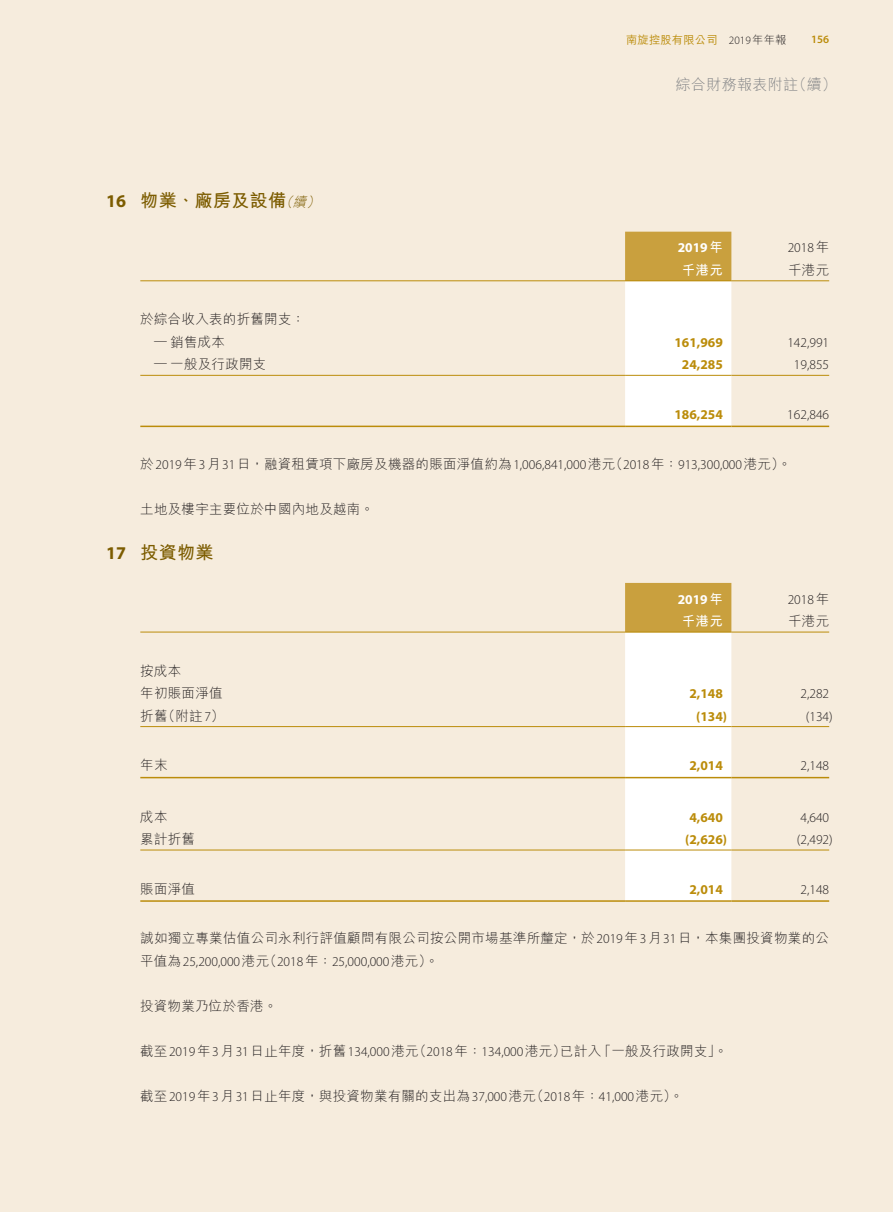
<style>
.page{position:relative;width:893px;height:1212px;background:#f6ecdd}
.page>*{position:absolute;margin:0;border:0;box-sizing:border-box;transform-origin:0 0}
.t1{font:18px "M Hei HK Bold E Ten B5 H";letter-spacing:.02em;color:#7c5c00}
.t2{font:700 18px "Myriad Pro";color:#7c5c00}
.t3{font:15px "M Hei HK Light E Ten B5 H";letter-spacing:.02em;color:#808285}
.t4{font:13.5px "M Hei HK Light E Ten B5 H";letter-spacing:.02em;color:#231f20}
.t5{font:300 13.5px "Myriad Pro";color:#231f20}
.t6{font:700 13.5px "Myriad Pro";color:#bb8c0a}
.t7{font:700 13.5px "Myriad Pro";color:#fff}
.t8{font:13.5px "M Hei HK Bold E Ten B5 H";letter-spacing:.02em;color:#fff}
.t9{font:italic 13.5px "M Hei HK Light E Ten B5 H";color:#7c5c00}
.t10{font:11.25px "M Hei HK Medium E Ten B5 H";letter-spacing:.02em;color:#bb8c0a}
.t11{font:300 11.25px "Myriad Pro";color:#231f20}
.t12{font:600 11.25px "Myriad Pro";color:#bb8c0a}
.s1{font-family:"M Hei HK Light E Ten B5 H";font-weight:400}
.s2{font-family:"M Hei HK Bold E Ten B5 H";font-weight:400}
.s3{font-family:"Myriad Pro";font-weight:300}
</style>
<div class="page">
<svg style="left:625px;top:232px;width:106px;height:194px;background:#f1e6cd"></svg>
<hr style="left:140px;top:280px;width:485px;height:1px;background:#bb8c0a">
<hr style="left:625px;top:280px;width:106px;height:1px;background:#bb8c0a">
<hr style="left:731px;top:280px;width:98px;height:1px;background:#bb8c0a">
<hr style="left:140px;top:375px;width:485px;height:1px;background:#bb8c0a">
<hr style="left:625px;top:375px;width:106px;height:1px;background:#bb8c0a">
<hr style="left:731px;top:375px;width:98px;height:1px;background:#bb8c0a">
<hr style="left:140px;top:426px;width:485px;height:1px;background:#bb8c0a">
<hr style="left:625px;top:426px;width:106px;height:1px;background:#bb8c0a">
<hr style="left:731px;top:426px;width:98px;height:1px;background:#bb8c0a">
<svg style="left:625px;top:583px;width:106px;height:317px;background:#f6efdf"></svg>
<hr style="left:140px;top:632px;width:485px;height:1px;background:#bb8c0a">
<hr style="left:625px;top:632px;width:106px;height:1px;background:#bb8c0a">
<hr style="left:731px;top:632px;width:98px;height:1px;background:#bb8c0a">
<hr style="left:140px;top:726px;width:485px;height:1px;background:#bb8c0a">
<hr style="left:625px;top:726px;width:106px;height:1px;background:#bb8c0a">
<hr style="left:731px;top:726px;width:98px;height:1px;background:#bb8c0a">
<hr style="left:140px;top:777px;width:485px;height:1px;background:#bb8c0a">
<hr style="left:625px;top:777px;width:106px;height:1px;background:#bb8c0a">
<hr style="left:731px;top:777px;width:98px;height:1px;background:#bb8c0a">
<hr style="left:140px;top:850px;width:485px;height:1px;background:#bb8c0a">
<hr style="left:625px;top:850px;width:106px;height:1px;background:#bb8c0a">
<hr style="left:731px;top:850px;width:98px;height:1px;background:#bb8c0a">
<hr style="left:140px;top:900px;width:485px;height:2px;background:#bb8c0a">
<hr style="left:625px;top:900px;width:106px;height:2px;background:#bb8c0a">
<hr style="left:731px;top:900px;width:98px;height:2px;background:#bb8c0a">
<p class="t10" style="left:626px;top:36px;width:93px">南旋控股有限公司</p>
<p class="t11" style="left:729px;top:36px;width:59px">2019 <span class="s1">年年報</span></p>
<p class="t12" style="left:811px;top:33px;width:20px">156</p>
<p class="t3" style="left:792px;top:79px;width:46px">（續(</p>
<p class="t3" style="left:676px;top:79px;width:124px">綜合財務報表附註</p>
<h1 class="t2" style="left:106px;top:195px;width:21px">16</h1>
<h1 class="t1" style="left:140px;top:194px;width:147px">物業、廠房及設備</h1>
<p class="t9" style="left:293px;top:197px;width:17px">續</p>
<p class="t9" style="left:279px;top:197px;width:17px">（</p>
<p class="t9" style="left:306px;top:197px;width:17px">(</p>
<p class="t4" style="left:140px;top:314px;width:166px">於綜合收入表的折舊開支：</p>
<p class="t4" style="left:170px;top:337px;width:56px">銷售成本</p>
<p class="t5" style="left:154px;top:335px;width:15px">—</p>
<p class="t4" style="left:170px;top:359px;width:98px">一般及行政開支</p>
<p class="t5" style="left:154px;top:358px;width:15px">—</p>
<p class="t7" style="left:678px;top:243px;width:47px">2019<span class="s2">年</span></p>
<p class="t5" style="left:788px;top:243px;width:43px">2018 <span class="s1">年</span></p>
<p class="t8" style="left:682px;top:265px;width:43px">千港元</p>
<p class="t4" style="left:788px;top:265px;width:43px">千港元</p>
<p class="t6" style="left:674px;top:337px;width:50px">161,969</p>
<p class="t5" style="left:787px;top:337px;width:43px">142,991</p>
<p class="t6" style="left:682px;top:360px;width:42px">24,285</p>
<p class="t5" style="left:794px;top:360px;width:37px">19,855</p>
<h1 class="t2" style="left:106px;top:546px;width:21px">17</h1>
<p class="t6" style="left:674px;top:409px;width:50px">186,254</p>
<p class="t5" style="left:610px;top:459px;width:183px"><span class="s1">（</span>2018<span class="s1">年：</span>913,300,000<span class="s1">港元。(</span></p>
<p class="t5" style="left:787px;top:409px;width:43px">162,846</p>
<p class="t4" style="left:140px;top:458px;width:476px">於<span class="s3">2019</span>年<span class="s3">3</span>月<span class="s3">31</span>日，融資租賃項下廠房及機器的賬面淨值約為<span class="s3">1,006,841,000</span>港元</p>
<p class="t4" style="left:140px;top:503px;width:235px">土地及樓宇主要位於中國內地及越南。</p>
<h1 class="t1" style="left:140px;top:545px;width:75px">投資物業</h1>
<p class="t7" style="left:678px;top:594px;width:47px">2019<span class="s2">年</span></p>
<p class="t5" style="left:788px;top:594px;width:43px">2018 <span class="s1">年</span></p>
<p class="t8" style="left:682px;top:616px;width:43px">千港元</p>
<p class="t4" style="left:788px;top:616px;width:43px">千港元</p>
<p class="t4" style="left:140px;top:665px;width:43px">按成本</p>
<p class="t4" style="left:140px;top:688px;width:84px">年初賬面淨值</p>
<p class="t6" style="left:689px;top:689px;width:35px">2,148</p>
<p class="t5" style="left:800px;top:689px;width:30px">2,282</p>
<p class="t4" style="left:162px;top:710px;width:64px">（附註 (<span class="s3">7</span></p>
<p class="t4" style="left:140px;top:710px;width:29px">折舊</p>
<p class="t6" style="left:696px;top:711px;width:32px">)134(</p>
<p class="t5" style="left:806px;top:711px;width:28px">)134(</p>
<p class="t4" style="left:140px;top:760px;width:29px">年末</p>
<p class="t6" style="left:689px;top:761px;width:35px">2,014</p>
<p class="t5" style="left:800px;top:761px;width:30px">2,148</p>
<p class="t4" style="left:140px;top:811px;width:29px">成本</p>
<p class="t4" style="left:140px;top:834px;width:56px">累計折舊</p>
<p class="t6" style="left:689px;top:812px;width:35px">4,640</p>
<p class="t6" style="left:685px;top:835px;width:43px">)2,626(</p>
<p class="t5" style="left:800px;top:812px;width:30px">4,640</p>
<p class="t5" style="left:797px;top:835px;width:37px">)2,492(</p>
<p class="t4" style="left:140px;top:883px;width:56px">賬面淨值</p>
<p class="t4" style="left:140px;top:933px;width:690px">誠如獨立專業估值公司永利行評值顧問有限公司按公開市場基準所釐定，於<span class="s3">2019</span>年<span class="s3">3</span>月<span class="s3">31</span>日，本集團投資物業的公</p>
<p class="t5" style="left:263px;top:956px;width:177px"><span class="s1">（</span>2018<span class="s1">年：</span>25,000,000<span class="s1">港元。(</span></p>
<p class="t6" style="left:689px;top:884px;width:35px">2,014</p>
<p class="t5" style="left:800px;top:884px;width:30px">2,148</p>
<p class="t5" style="left:140px;top:956px;width:131px"><span class="s1">平值為</span>25,200,000<span class="s1">港元</span></p>
<p class="t4" style="left:140px;top:1001px;width:139px">投資物業乃位於香港。</p>
<p class="t5" style="left:413px;top:1046px;width:154px"><span class="s1">（</span>2018<span class="s1">年：</span>134,000<span class="s1">港元）</span></p>
<p class="t5" style="left:140px;top:1046px;width:280px"><span class="s1">截至</span>2019<span class="s1">年</span>3<span class="s1">月</span>31<span class="s1">日止年度，折舊</span>134,000<span class="s1">港元</span></p>
<p class="t4" style="left:598px;top:1046px;width:131px">「一般及行政開支。「</p>
<p class="t4" style="left:560px;top:1046px;width:43px">已計入</p>
<p class="t5" style="left:530px;top:1091px;width:155px"><span class="s1">（</span>2018<span class="s1">年：</span>41,000<span class="s1">港元。(</span></p>
<p class="t4" style="left:140px;top:1091px;width:397px">截至<span class="s3">2019</span>年<span class="s3">3</span>月<span class="s3">31</span>日止年度，與投資物業有關的支出為<span class="s3">37,000</span>港元</p>
</div>
